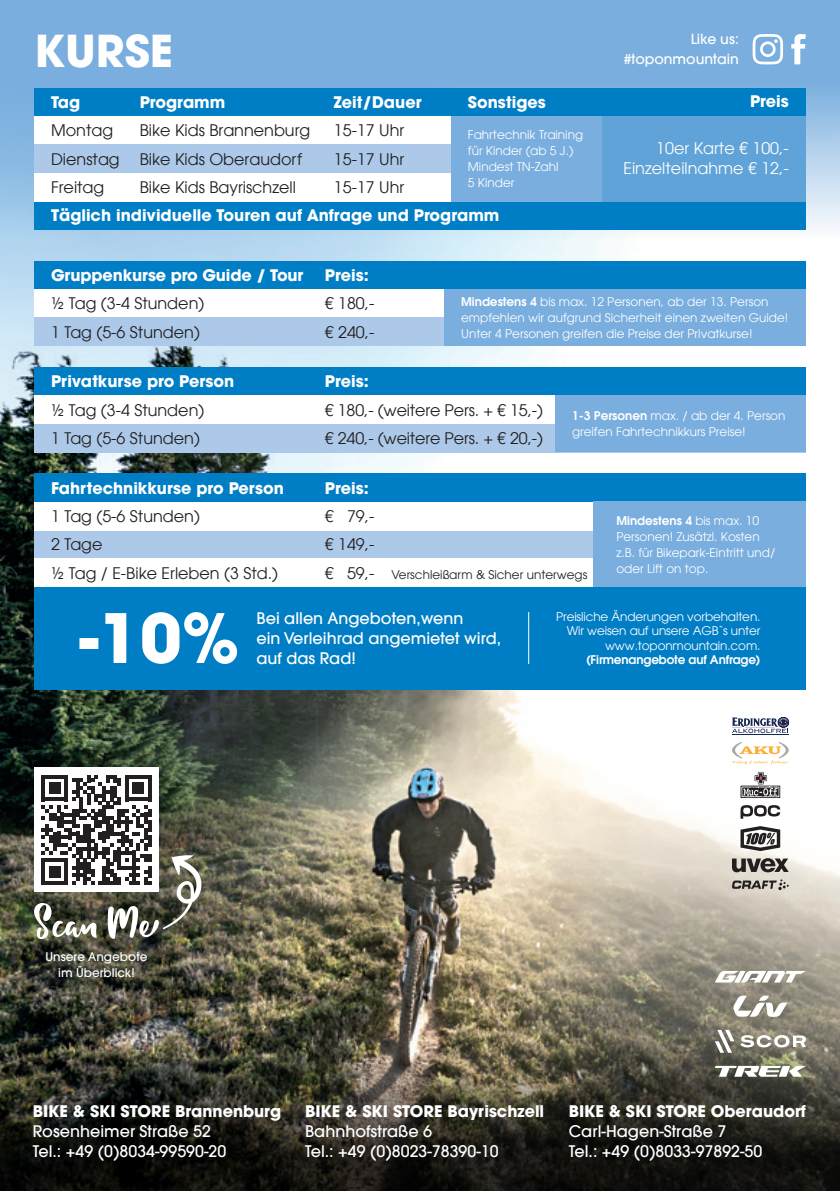
<style>
.page{position:relative;width:840px;height:1191px;background:#fff}
.page>*{position:absolute;margin:0;border:0;box-sizing:border-box;transform-origin:0 0}
.t1{font:700 44px "Avant Garde LT";color:#fff}
.t2{font:16px/28.4px "Avant Garde LT";color:#231f20}
.t3{font:700 16px "Avant Garde LT";color:#fff}
.t4{font:500 16px/20px "Avant Garde LT";color:#fff}
.t5{font:16px/20px "Avant Garde LT";color:#fff;text-align:right}
.t6{font:500 14px/20px "Avant Garde LT";color:#fff;text-align:right}
.t7{font:12px/16px "Avant Garde LT";color:#fff}
.t8{font:12px "Avant Garde LT";color:#231f20}
.t9{font:600 12px "Avant Garde LT";letter-spacing:-.01em;color:#fff}
.t10{font:500 12px/16px "Avant Garde LT";color:#fff;text-align:center}
.s1{font-weight:600}
</style>
<div class="page">
<img style="left:0;top:278px;width:839px;height:773px">
<div style="left:34px;top:261px;width:771px;height:28px;background:#007ec5"></div>
<div style="left:34px;top:289px;width:771px;height:28px;background:#fff"></div>
<div style="left:34px;top:317px;width:771px;height:29px;background:#acc9e9"></div>
<div style="left:444px;top:289px;width:361px;height:57px;background:#79aede"></div>
<div style="left:34px;top:367px;width:771px;height:28px;background:#007ec5"></div>
<div style="left:34px;top:395px;width:771px;height:29px;background:#fff"></div>
<div style="left:34px;top:424px;width:771px;height:28px;background:#acc9e9"></div>
<div style="left:554px;top:395px;width:251px;height:57px;background:#79aede"></div>
<div style="left:34px;top:473px;width:771px;height:29px;background:#007ec5"></div>
<div style="left:34px;top:530px;width:771px;height:28px;background:#acc9e9"></div>
<div style="left:34px;top:502px;width:771px;height:28px;background:#fff"></div>
<div style="left:34px;top:558px;width:771px;height:29px;background:#fff"></div>
<div style="left:593px;top:502px;width:212px;height:85px;background:#79aede"></div>
<div style="left:34px;top:587px;width:771px;height:102px;background:#007ec5"></div>
<svg style="left:79px;top:612px;width:158px;height:52px"></svg>
<hr style="left:528px;top:612px;width:1px;height:52px;background:#fff">
<svg style="left:0;top:0;width:839px;height:278px;fill:#79aede"></svg>
<svg style="left:0;top:1051px;width:839px;height:140px;background:#2c2a22"></svg>
<svg style="left:714px;top:971px;width:91px;height:11px"></svg>
<svg style="left:714px;top:1066px;width:91px;height:10px"></svg>
<svg style="left:714px;top:1029px;width:91px;height:23px"></svg>
<svg style="left:732px;top:995px;width:54px;height:21px"></svg>
<div style="left:34px;top:767px;width:125px;height:125px;background:#fff"></div>
<svg style="left:34px;top:775px;width:167px;height:164px"></svg>
<div style="left:34px;top:201px;width:771px;height:29px;background:#007ec5"></div>
<div style="left:34px;top:88px;width:771px;height:28px;background:#007ec5"></div>
<div style="left:34px;top:116px;width:771px;height:29px;background:#fff"></div>
<div style="left:34px;top:145px;width:771px;height:28px;background:#acc9e9"></div>
<div style="left:34px;top:173px;width:771px;height:28px;background:#fff"></div>
<div style="left:601px;top:116px;width:204px;height:85px;background:#60a3d8"></div>
<div style="left:450px;top:116px;width:151px;height:85px;background:#79aede"></div>
<svg style="left:752px;top:34px;width:30px;height:30px"></svg>
<svg style="left:790px;top:34px;width:15px;height:30px"></svg>
<svg style="left:731px;top:742px;width:57px;height:23px"></svg>
<svg style="left:740px;top:805px;width:39px;height:13px"></svg>
<svg style="left:740px;top:826px;width:39px;height:25px"></svg>
<hr style="left:731px;top:734px;width:57px;height:1px;background:#172552">
<svg style="left:731px;top:717px;width:57px;height:16px"></svg>
<svg style="left:740px;top:785px;width:39px;height:13px"></svg>
<svg style="left:741px;top:772px;width:38px;height:25px"></svg>
<svg style="left:731px;top:858px;width:57px;height:14px"></svg>
<svg style="left:731px;top:879px;width:57px;height:11px"></svg>
<h1 class="t1" style="left:34px;top:22px;width:140px">KURSE</h1>
<h2 class="t3" style="left:51px;top:92px;width:31px">Tag</h2>
<h2 class="t2" style="left:51px;top:116px;width:70px">Montag<br>Dienstag</h2>
<h2 class="t3" style="left:140px;top:92px;width:87px">Programm</h2>
<h2 class="t2" style="left:140px;top:116px;width:172px">Bike Kids Brannenburg<br>Bike Kids Oberaudorf</h2>
<h2 class="t3" style="left:334px;top:92px;width:89px">Zeit/Dauer</h2>
<h2 class="t2" style="left:334px;top:116px;width:72px">15-17 Uhr<br>15-17 Uhr</h2>
<h2 class="t2" style="left:51px;top:173px;width:55px">Freitag</h2>
<h2 class="t2" style="left:140px;top:173px;width:158px">Bike Kids Bayrischzell</h2>
<h2 class="t2" style="left:334px;top:173px;width:72px">15-17 Uhr</h2>
<p class="t6" style="left:623px;top:29px;width:117px">Like us: #toponmountain</p>
<h2 class="t3" style="left:467px;top:92px;width:79px">Sonstiges</h2>
<h2 class="t3" style="left:749px;top:91px;width:40px">Preis</h2>
<h2 class="t5" style="left:623px;top:138px;width:167px">10er Karte € 100,-<br>Einzelteilnahme € 12,-</h2>
<p class="t7" style="left:467px;top:127px;width:117px">Fahrtechnik Training für Kinder (ab 5 J.)<br>Mindest TN-Zahl<br>5 Kinder</p>
<h2 class="t3" style="left:51px;top:205px;width:449px">Täglich individuelle Touren auf Anfrage und Programm</h2>
<h2 class="t3" style="left:51px;top:265px;width:254px">Gruppenkurse pro Guide / Tour</h2>
<h2 class="t2" style="left:51px;top:289px;width:155px">½ Tag (3-4 Stunden)<br>1 Tag (5-6 Stunden)</h2>
<h2 class="t2" style="left:325px;top:289px;width:51px">€ 180,- € 240,-</h2>
<p class="t7" style="left:461px;top:294px;width:328px"><span class="s1">Mindestens 4</span> bis max. 12 Personen, ab der 13. Person empfehlen wir aufgrund Sicherheit einen zweiten Guide!<br>Unter 4 Personen greifen die Preise der Privatkurse!</p>
<h2 class="t3" style="left:325px;top:265px;width:45px">Preis:</h2>
<h2 class="t3" style="left:51px;top:371px;width:185px">Privatkurse pro Person</h2>
<h2 class="t2" style="left:51px;top:395px;width:155px">½ Tag (3-4 Stunden)<br>1 Tag (5-6 Stunden)</h2>
<h2 class="t2" style="left:325px;top:395px;width:219px">€ 180,- (weitere Pers. + € 15,-) € 240,- (weitere Pers. + € 20,-)</h2>
<p class="t7" style="left:571px;top:408px;width:215px"><span class="s1">1-3 Personen</span> max. / ab der 4. Person greifen Fahrtechnikkurs Preise!</p>
<h2 class="t3" style="left:325px;top:371px;width:45px">Preis:</h2>
<h2 class="t3" style="left:51px;top:477px;width:234px">Fahrtechnikkurse pro Person</h2>
<h2 class="t3" style="left:325px;top:477px;width:45px">Preis:</h2>
<h2 class="t2" style="left:51px;top:502px;width:150px">1 Tag (5-6 Stunden)</h2>
<h2 class="t2" style="left:325px;top:502px;width:51px">€ 79,- € 149,-</h2>
<p class="t7" style="left:616px;top:512px;width:160px"><span class="s1">Mindestens 4</span> bis max. 10<br>Personen! Zusätzl. Kosten z.B. für Bikepark-Eintritt und/ oder Lift on top.</p>
<h2 class="t2" style="left:51px;top:530px;width:53px">2 Tage</h2>
<h2 class="t2" style="left:51px;top:558px;width:228px">½ Tag / E-Bike Erleben (3 Std.)</h2>
<h2 class="t2" style="left:325px;top:558px;width:51px">€ 59,-</h2>
<p class="t8" style="left:391px;top:567px;width:197px">Verschleißarm &amp; Sicher unterwegs</p>
<h2 class="t4" style="left:256px;top:608px;width:246px">Bei allen Angeboten,wenn<br>ein Verleihrad angemietet wird, auf das Rad!</h2>
<p class="t7" style="left:556px;top:609px;width:206px;line-height:14.4px;text-align:right">Preisliche Änderungen vorbehalten.<br>Wir weisen auf unsere AGB`s unter www.toponmountain.com.</p>
<p class="t9" style="left:586px;top:652px;width:176px">(Firmenangebote auf Anfrage)</p>
<p class="t10" style="left:46px;top:949px;width:103px">Unsere Angebote im Überblick!</p>
<h2 class="t3" style="left:33px;top:1100px;width:250px">BIKE &amp; SKI STORE Brannenburg</h2>
<h2 class="t4" style="left:33px;top:1121px;width:195px">Rosenheimer Straße 52<br>Tel.: +49 (0)8034-99590-20</h2>
<h2 class="t3" style="left:305px;top:1100px;width:240px">BIKE &amp; SKI STORE Bayrischzell</h2>
<h2 class="t4" style="left:305px;top:1121px;width:195px">Bahnhofstraße 6<br>Tel.: +49 (0)8023-78390-10</h2>
<h2 class="t3" style="left:568px;top:1100px;width:238px">BIKE &amp; SKI STORE Oberaudorf</h2>
<h2 class="t4" style="left:568px;top:1121px;width:195px">Carl-Hagen-Straße 7<br>Tel.: +49 (0)8033-97892-50</h2>
</div>
